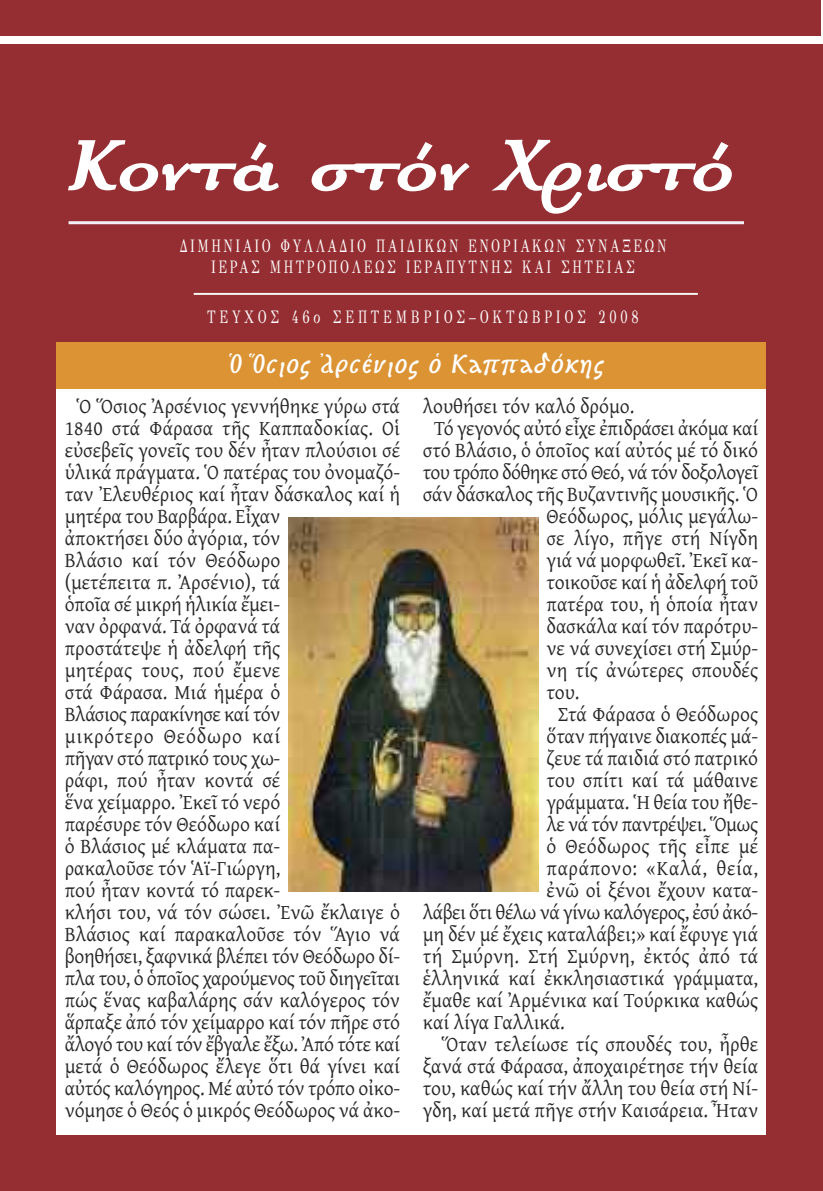
<style>
.page{position:relative;width:823px;height:1191px;background:#fff}
.page>*{position:absolute;margin:0;border:0;box-sizing:border-box;transform-origin:0 0}
.t1{font:italic 700 76px "Genesis";color:#fff}
.t2{font:italic 700 23.4px "KS Bouletee";letter-spacing:.1em;color:#fff}
.t3{font:21px/22px "Gentium";color:#272627;scale:.95 1}
.t4{font:21px "Gentium";letter-spacing:-.03em;color:#272627;scale:.95 1}
.t5{font:21px "Gentium";letter-spacing:-.025em;color:#272627;scale:.95 1}
.t6{font:21px "Gentium";letter-spacing:.03em;color:#272627;scale:.95 1}
.t7{font:18px/21.6px "GFS Didot";letter-spacing:.2em;color:#fff;text-align:center;scale:.7 1}
.t8{font:18px "GFS Didot";letter-spacing:.3em;color:#fff;scale:.7 1}
</style>
<div class="page">
<div style="left:0;top:0;width:820px;height:35px;background:#952e32"></div>
<div style="left:0;top:44px;width:821px;height:295px;background:#952e32"></div>
<div style="left:0;top:331px;width:822px;height:860px;background:#952e32"></div>
<hr style="left:68px;top:221px;width:675px;height:3px;background:#f2f1f8">
<hr style="left:193px;top:293px;width:504px;height:2px;background:#f7f5ef">
<div style="left:57px;top:342px;width:708px;height:74px;background:#db9334"></div>
<div style="left:57px;top:389px;width:708px;height:745px;background:#fff"></div>
<img style="left:288px;top:517px;width:250px;height:374px">
<h1 class="t1" style="left:67px;top:139px;width:679px">Kοντά στόν Xριστό</h1>
<p class="t7" style="left:180px;top:237px;width:695px">ΔIMHNIAIO ΦYΛΛAΔIO ΠAIΔIKΩN ENOPIAKΩN ΣYNAΞEΩN<br>IEPAΣ MHTPOΠOΛEΩΣ IEPAΠYTNHΣ KAI ΣHTEIAΣ</p>
<p class="t8" style="left:207px;top:311px;width:617px">TEYXOΣ 46ο ΣΕΠΤΕΜΒΡΙΟΣ–ΟΚΤΩΒΡΙΟΣ 2008</p>
<p class="t2" style="left:230px;top:353px;width:374px">Ὁ Ὅσιος Ἀρσένιος ὁ Καππαδόκης</p>
<p class="t3" style="left:65px;top:395px;width:354px;text-indent:11px">Ὁ Ὅσιος Ἀρσένιος γεννήθηκε γύρω στά<br>1840 στά Φάρασα τῆς Καππαδοκίας. Οἱ εὐσεβεῖς γονεῖς του δέν ἦταν πλούσιοι σέ ὑλικά πράγματα. Ὁ πατέρας του ὀνομαζό&shy;ταν Ἐλευθέριος καί ἦταν δάσκαλος καί ἡ μητέρα του Βαρβάρα. Εἶχαν<br>ἀποκτήσει δύο ἀγόρια, τόν<br>Βλάσιο καί τόν Θεόδωρο<br>(μετέπειτα π. Ἀρσένιο), τά<br>ὁποῖα σέ μικρή ἡλικία ἔμει-<br>ναν ὀρφανά. Τά ὀρφανά τά<br>προστάτεψε ἡ ἀδελφή τῆς<br>μητέρας τους, πού ἔμενε<br>στά Φάρασα. Μιά ἡμέρα ὁ<br>Βλάσιος παρακίνησε καί τόν<br>μικρότερο Θεόδωρο καί<br>πῆγαν στό πατρικό τους χω-<br>ράφι, πού ἦταν κοντά σέ<br>ἕνα χείμαρρο. Ἐκεῖ τό νερό<br>παρέσυρε τόν Θεόδωρο καί<br>ὁ Βλάσιος μέ κλάματα πα-<br>ρακαλοῦσε τόν Ἁϊ-Γιώργη,<br>πού ἦταν κοντά τό παρεκ-<br>κλήσι του, νά τόν σώσει. Ἐνῶ ἔκλαιγε ὁ<br>Βλάσιος καί παρακαλοῦσε τόν Ἅγιο νά βοηθήσει, ξαφνικά βλέπει τόν Θεόδωρο δί&shy;πλα του, ὁ ὁποῖος χαρούμενος τοῦ διηγεῖται πώς ἕνας καβαλάρης σάν καλόγερος τόν ἅρπαξε ἀπό τόν χείμαρρο καί τόν πῆρε στό ἄλογό του καί τόν ἔβγαλε ἔξω. Ἀπό τότε καί μετά ὁ Θεόδωρος ἔλεγε ὅτι θά γίνει καί αὐτός καλόγηρος. Μέ αὐτό τόν τρόπο οἰκο&shy;νόμησε ὁ Θεός ὁ μικρός Θεόδωρος νά ἀκο-</p>
<p class="t3" style="left:422px;top:395px;width:224px">λουθήσει τόν καλό δρόμο.</p>
<p class="t3" style="left:434px;top:417px;width:342px">Τό γεγονός αὐτό εἶχε ἐπιδράσει ἀκόμα καί</p>
<p class="t3" style="left:422px;top:439px;width:354px">στό Βλάσιο, ὁ ὁποῖος καί αὐτός μέ τό δικό</p>
<p class="t4" style="left:422px;top:459px;width:354px">του τρόπο δόθηκε στό Θεό, νά τόν δοξολογεῖ</p>
<p class="t3" style="left:422px;top:483px;width:354px">σάν δάσκαλος τῆς Βυζαντινῆς μουσικῆς. Ὁ</p>
<p class="t3" style="left:546px;top:505px;width:224px">Θεόδωρος, μόλις μεγάλω-</p>
<p class="t3" style="left:546px;top:527px;width:224px">σε λίγο, πῆγε στή Νίγδη</p>
<p class="t3" style="left:546px;top:549px;width:224px">γιά νά μορφωθεῖ. Ἐκεῖ κα-</p>
<p class="t3" style="left:546px;top:571px;width:224px">τοικοῦσε καί ἡ ἀδελφή τοῦ</p>
<p class="t3" style="left:546px;top:593px;width:224px">πατέρα του, ἡ ὁποία ἦταν</p>
<p class="t3" style="left:546px;top:615px;width:224px">δασκάλα καί τόν παρότρυ-</p>
<p class="t3" style="left:546px;top:637px;width:224px">νε νά συνεχίσει στή Σμύρ-</p>
<p class="t3" style="left:546px;top:659px;width:224px">νη τίς ἀνώτερες σπουδές</p>
<p class="t3" style="left:546px;top:681px;width:36px">του.</p>
<p class="t3" style="left:557px;top:703px;width:212px">Στά Φάρασα ὁ Θεόδωρος</p>
<p class="t3" style="left:546px;top:725px;width:224px">ὅταν πήγαινε διακοπές μά-</p>
<p class="t3" style="left:546px;top:747px;width:224px">ζευε τά παιδιά στό πατρικό</p>
<p class="t3" style="left:546px;top:769px;width:224px">του σπίτι καί τά μάθαινε</p>
<p class="t3" style="left:546px;top:791px;width:224px">γράμματα. Ἡ θεία του ἤθε-</p>
<p class="t5" style="left:546px;top:811px;width:224px">λε νά τόν παντρέψει. Ὅμως</p>
<p class="t3" style="left:546px;top:835px;width:224px">ὁ Θεόδωρος τῆς εἶπε μέ</p>
<p class="t6" style="left:546px;top:855px;width:224px">παράπονο: «Καλά, θεία,</p>
<p class="t3" style="left:546px;top:879px;width:224px">ἐνῶ οἱ ξένοι ἔχουν κατα-</p>
<p class="t4" style="left:422px;top:899px;width:354px">λάβει ὅτι θέλω νά γίνω καλόγερος, ἐσύ ἀκό-</p>
<p class="t3" style="left:422px;top:923px;width:354px">μη δέν μέ ἔχεις καταλάβει;» καί ἔφυγε γιά</p>
<p class="t3" style="left:422px;top:945px;width:354px">τή Σμύρνη. Στή Σμύρνη, ἐκτός ἀπό τά</p>
<p class="t3" style="left:422px;top:967px;width:354px">ἑλληνικά καί ἐκκλησιαστικά γράμματα,</p>
<p class="t3" style="left:422px;top:989px;width:354px">ἔμαθε καί Ἀρμένικα καί Τούρκικα καθώς</p>
<p class="t3" style="left:422px;top:1011px;width:151px">καί λίγα Γαλλικά.</p>
<p class="t3" style="left:441px;top:1033px;width:335px">Ὅταν τελείωσε τίς σπουδές του, ἦρθε</p>
<p class="t3" style="left:422px;top:1055px;width:354px">ξανά στά Φάρασα, ἀποχαιρέτησε τήν θεία</p>
<p class="t3" style="left:422px;top:1077px;width:354px">του, καθώς καί τήν ἄλλη του θεία στή Νί-</p>
<p class="t3" style="left:422px;top:1099px;width:354px">γδη, καί μετά πῆγε στήν Καισάρεια. Ἦταν</p>
</div>
